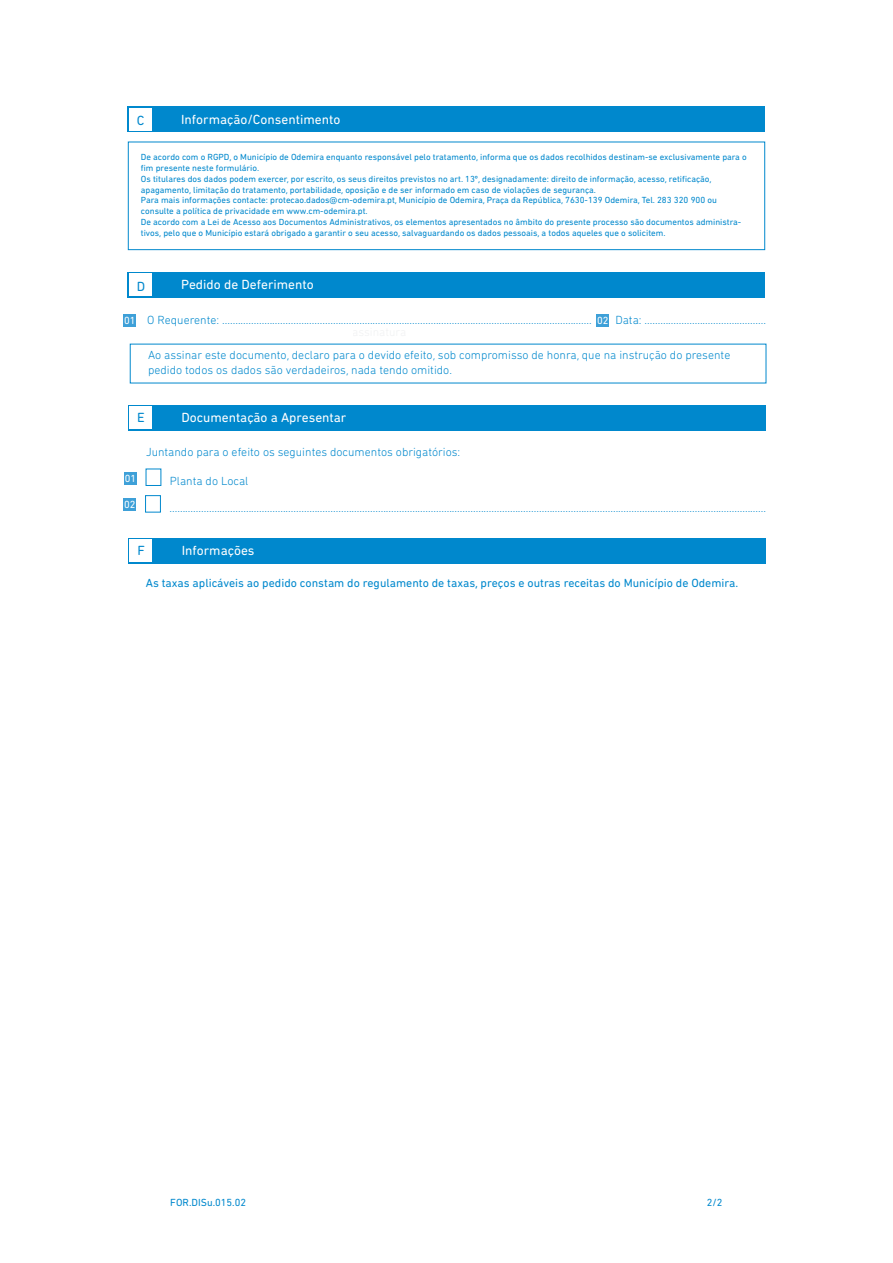
<style>
.page{position:relative;width:893px;height:1263px;background:#fff}
.page>*{position:absolute;margin:0;border:0;box-sizing:border-box;transform-origin:0 0}
.t1{font:13.5px "DIN Next Rounded LT Pro";color:#fff}
.t2{font:13.5px "DIN Next Rounded LT Pro";color:#0088cd}
.t3{font:300 12px/14.4px "DIN Next Rounded LT Pro";color:#0088cd}
.t4{font:12px "DIN Next Rounded LT Pro";color:#0088cd}
.t5{font:10.5px "DIN Next Rounded LT Pro";color:#0088cd}
.t6{font:10.5px "DIN Next Rounded LT Pro";color:#fff}
.t7{font:9px/10.8px "DIN Next Rounded LT Pro";color:#0088cd}
.s1{font-weight:400;font-size:10.5px;color:#fff}
</style>
<div class="page">
<div style="left:128px;top:405px;width:637px;height:25px;background:#0088cd"></div>
<div style="left:129px;top:406px;width:23px;height:23px;background:#fff"></div>
<div style="left:146px;top:469px;width:15px;height:17px;border:1px solid #0088cd"></div>
<div style="left:124px;top:472px;width:13px;height:13px;background:#3ea0d8"></div>
<div style="left:145px;top:495px;width:16px;height:17px;border:1px solid #0088cd"></div>
<div style="left:124px;top:498px;width:12px;height:13px;background:#3ea0d8"></div>
<div style="left:128px;top:538px;width:638px;height:25px;background:#0088cd"></div>
<div style="left:129px;top:539px;width:23px;height:23px;background:#fff"></div>
<div style="left:124px;top:314px;width:12px;height:13px;background:#3ea0d8"></div>
<div style="left:597px;top:314px;width:12px;height:13px;background:#3ea0d8"></div>
<div style="left:128px;top:272px;width:637px;height:25px;background:#0088cd"></div>
<div style="left:129px;top:273px;width:23px;height:23px;background:#fff"></div>
<div style="left:128px;top:142px;width:637px;height:108px;border:1px solid #0088cd"></div>
<div style="left:128px;top:107px;width:637px;height:25px;background:#0088cd"></div>
<div style="left:129px;top:108px;width:23px;height:23px;background:#fff"></div>
<h1 class="t2" style="left:137px;top:113px;width:9px">C</h1>
<h1 class="t1" style="left:181px;top:111px;width:161px">Informação/Consentimento</h1>
<p class="t7" style="left:141px;top:152px;width:607px">De acordo com o RGPD, o Município de Odemira enquanto responsável pelo tratamento, informa que os dados recolhidos destinam-se exclusivamente para o fim presente neste formulário.<br>Os titulares dos dados podem exercer, por escrito, os seus direitos previstos no art. 13º, designadamente: direito de informação, acesso, retificação, apagamento, limitação do tratamento, portabilidade, oposição e de ser informado em caso de violações de segurança.<br>Para mais informações contacte: protecao.dados@cm-odemira.pt, Município de Odemira, Praça da República, 7630-139 Odemira, Tel. 283 320 900 ou consulte a política de privacidade em www.cm-odemira.pt.<br>De acordo com a Lei de Acesso aos Documentos Administrativos, os elementos apresentados no âmbito do presente processo são documentos administra&shy;tivos, pelo que o Município estará obrigado a garantir o seu acesso, salvaguardando os dados pessoais, a todos aqueles que o solicitem.</p>
<h1 class="t2" style="left:137px;top:279px;width:10px">D</h1>
<h1 class="t1" style="left:181px;top:277px;width:134px">Pedido de Deferimento</h1>
<h2 class="t3" style="left:124px;top:313px;width:469px"><span class="s1">01</span> O Requerente: ............................................................................................................................................</h2>
<h2 class="t3" style="left:615px;top:313px;width:152px">Data: ..............................................</h2>
<p class="t6" style="left:597px;top:314px;width:13px">02</p>
<h2 class="t3" style="left:148px;top:348px;width:584px">Ao assinar este documento, declaro para o devido efeito, sob compromisso de honra, que na instrução do presente pedido todos os dados são verdadeiros, nada tendo omitido.</h2>
<h1 class="t2" style="left:137px;top:410px;width:9px">E</h1>
<h1 class="t1" style="left:181px;top:410px;width:167px">Documentação a Apresentar</h1>
<p class="t6" style="left:125px;top:472px;width:13px">01</p>
<p class="t6" style="left:124px;top:498px;width:13px">02</p>
<h2 class="t3" style="left:146px;top:445px;width:316px">Juntando para o efeito os seguintes documentos obrigatórios:</h2>
<h2 class="t3" style="left:170px;top:474px;width:80px">Planta do Local</h2>
<p class="t3" style="left:169px;top:501px;width:598px">..................................................................................................................................................................................................................................</p>
<h1 class="t2" style="left:138px;top:543px;width:9px">F</h1>
<h1 class="t1" style="left:182px;top:543px;width:74px">Informações</h1>
<h2 class="t4" style="left:146px;top:576px;width:594px">As taxas aplicáveis ao pedido constam do regulamento de taxas, preços e outras receitas do Município de Odemira.</h2>
<p class="t5" style="left:170px;top:1196px;width:77px">FOR.DISu.015.02</p>
<p class="t5" style="left:707px;top:1196px;width:17px">2/2</p>
</div>
